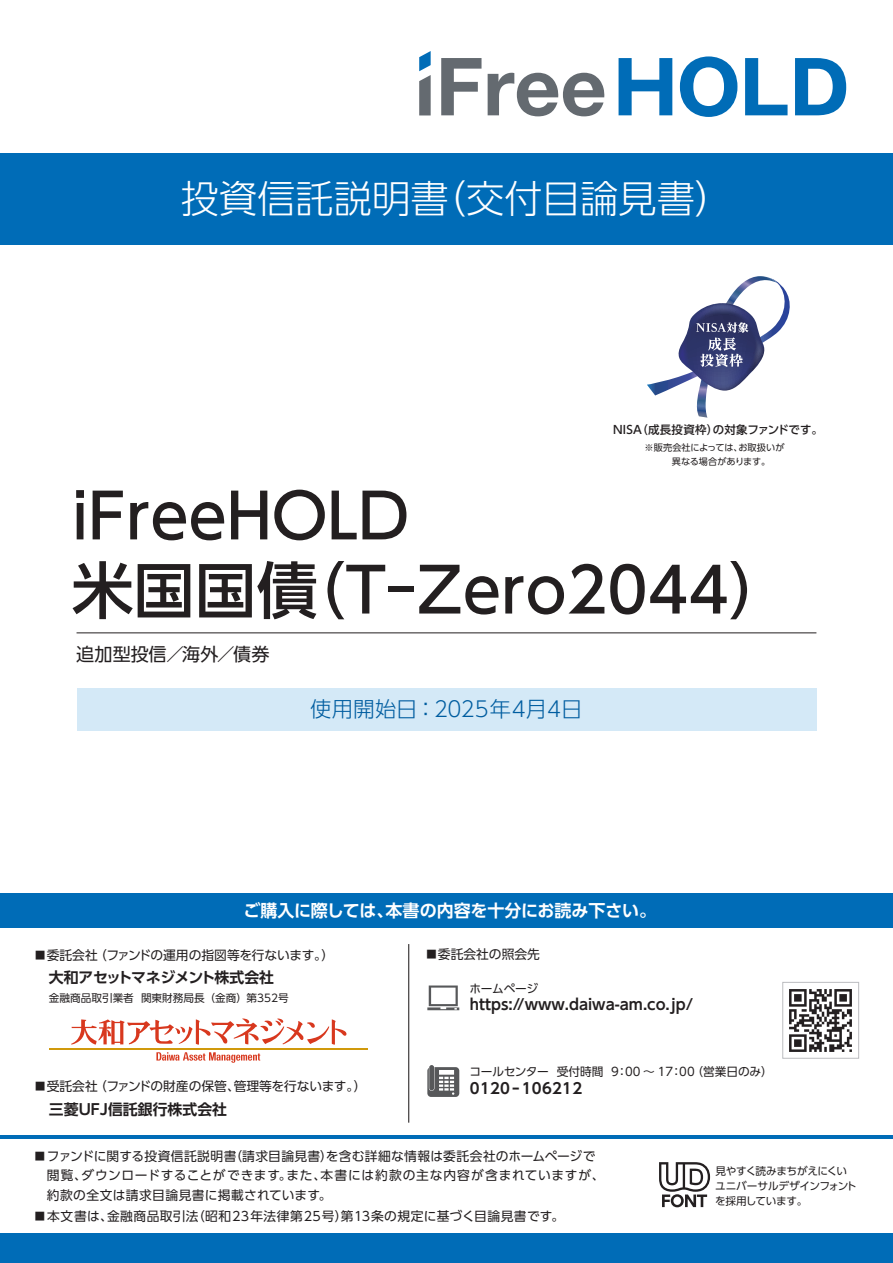
<style>
.page{position:relative;width:893px;height:1263px;background:#fff}
.page>*{position:absolute;margin:0;border:0;box-sizing:border-box;transform-origin:0 0}
.t1{font:500 61.5px/74.1px "UD Shin Go Pro";color:#231f20}
.t2{font:300 38.25px "UD Shin Go Pro";color:#fff}
.t3{font:300 21.3px "UD Shin Go Pro";letter-spacing:.005em;color:#005da0}
.t4{font:18px "UD Shin Go Pro";letter-spacing:.005em;color:#231f20}
.t5{font:700 16.95px "UD Shin Go Pro De";letter-spacing:-.015em;color:#fff}
.t6{font:700 14.85px "UD Shin Go Pro De";color:#231f20}
.t7{font:700 14.85px "UD Shin Go Pro De";letter-spacing:-.035em;color:#231f20}
.t8{font:700 14.85px "UD Shin Go Pro De";letter-spacing:.02em;color:#231f20}
.t9{font:12.75px/19.2px "UD Shin Go Pro";letter-spacing:.02em;color:#231f20}
.t10{font:12.75px "UD Shin Go Pro";letter-spacing:-.005em;color:#231f20}
.t11{font:12.75px "UD Shin Go Pro";color:#231f20}
.t12{font:11.7px "UD Shin Go Pro";letter-spacing:-.015em;color:#231f20}
.t13{font:500 11.4px "UD Shin Go Pro";letter-spacing:.025em;color:#231f20}
.t14{font:10.65px/14.9px "UD Shin Go Pro";letter-spacing:-.015em;color:#231f20}
.t15{font:9.15px/13.8px "UD Shin Go Pro";letter-spacing:.005em;color:#231f20}
.s1{font-size:10.2px}
</style>
<div class="page">
<svg style="left:659px;top:1162px;width:51px;height:45px"></svg>
<div style="left:0;top:1233px;width:893px;height:30px;background:#006cb7"></div>
<div style="left:0;top:893px;width:893px;height:34px;background:#006cb7"></div>
<hr style="left:0;top:1135px;width:893px;height:3px;background:#006cb7">
<hr style="left:408px;top:944px;width:1px;height:179px;background:#231f20">
<div style="left:0;top:153px;width:893px;height:92px;background:#006cb7"></div>
<div style="left:77px;top:688px;width:739px;height:42px;background:#d4e9f7"></div>
<hr style="left:77px;top:633px;width:739px;height:1px;background:#231f20">
<svg style="left:427px;top:1067px;width:32px;height:30px"></svg>
<div style="left:429px;top:1065px;width:5px;height:25px;background:#57585a;border-radius:2px"></div>
<svg style="left:427px;top:985px;width:32px;height:25px"></svg>
<img style="left:782px;top:982px;width:78px;height:77px">
<div style="left:782px;top:982px;width:77px;height:76px;border:1px solid #bcbdc0"></div>
<div style="left:811px;top:429px;width:7px;height:7px;border:3px solid #fff;border-radius:50%"></div>
<svg style="left:647px;top:276px;width:170px;height:160px"></svg>
<svg style="left:419px;top:51px;width:12px;height:64px"></svg>
<svg style="left:441px;top:58px;width:40px;height:57px"></svg>
<svg style="left:488px;top:73px;width:116px;height:43px"></svg>
<svg style="left:619px;top:58px;width:53px;height:57px"></svg>
<svg style="left:680px;top:56px;width:57px;height:61px"></svg>
<svg style="left:745px;top:58px;width:42px;height:57px"></svg>
<svg style="left:795px;top:58px;width:51px;height:57px"></svg>
<svg style="left:156px;top:1052px;width:104px;height:11px"></svg>
<hr style="left:49px;top:1048px;width:319px;height:2px;background:#d0990c">
<svg style="left:71px;top:1018px;width:276px;height:27px"></svg>
<h2 class="t2" style="left:181px;top:168px;width:554px">投資信託説明書（交付目論見書）</h2>
<p class="t13" style="left:613px;top:420px;width:212px">NISA（成長投資枠）の対象ファンドです。</p>
<p class="t15" style="left:672px;top:441px;width:114px;text-indent:-27px">※販売会社によっては、お取扱いが異なる場合があります。</p>
<h1 class="t1" style="left:72px;top:477px;width:720px">iFreeHOLD<br>米国国債（T-Zero2044）</h1>
<h3 class="t4" style="left:76px;top:640px;width:195px">追加型投信／海外／債券</h3>
<h3 class="t3" style="left:310px;top:692px;width:274px">使用開始日：2025年4月4日</h3>
<h3 class="t5" style="left:243px;top:896px;width:414px">ご購入に際しては、本書の内容を十分にお読み下さい。</h3>
<p class="t10" style="left:35px;top:944px;width:301px"><span class="s1">■</span>委託会社（ファンドの運用の指図等を行ないます。）</p>
<p class="t7" style="left:49px;top:965px;width:227px">大和アセットマネジメント株式会社</p>
<p class="t14" style="left:49px;top:990px;width:241px">金融商品取引業者 関東財務局長（金商）第352号</p>
<p class="t10" style="left:35px;top:1076px;width:333px"><span class="s1">■</span>受託会社（ファンドの財産の保管、管理等を行ないます。）</p>
<p class="t6" style="left:49px;top:1097px;width:180px">三菱UFJ信託銀行株式会社</p>
<p class="t11" style="left:426px;top:944px;width:115px"><span class="s1">■</span>委託会社の照会先</p>
<p class="t12" style="left:469px;top:979px;width:70px">ホームページ</p>
<p class="t6" style="left:470px;top:992px;width:225px">https://www.daiwa-am.co.jp/</p>
<p class="t12" style="left:469px;top:1062px;width:305px">コールセンター 受付時間 9：00 ～ 17：00（営業日のみ）</p>
<p class="t8" style="left:470px;top:1076px;width:114px">0120-106212</p>
<p class="t9" style="left:47px;top:1146px;width:559px;text-indent:-12px"><span class="s1">■</span> ファンドに関する投資信託説明書（請求目論見書）を含む詳細な情報は委託会社のホームページで閲覧、ダウンロードすることができます。また、本書には約款の主な内容が含まれていますが、約款の全文は請求目論見書に掲載されています。</p>
<p class="t9" style="left:35px;top:1206px;width:531px"><span class="s1">■</span> 本文書は、金融商品取引法（昭和23年法律第25号）第13条の規定に基づく目論見書です。</p>
<p class="t14" style="left:715px;top:1163px;width:143px">見やすく読みまちがえにくいユニバーサルデザインフォントを採用しています。</p>
</div>
